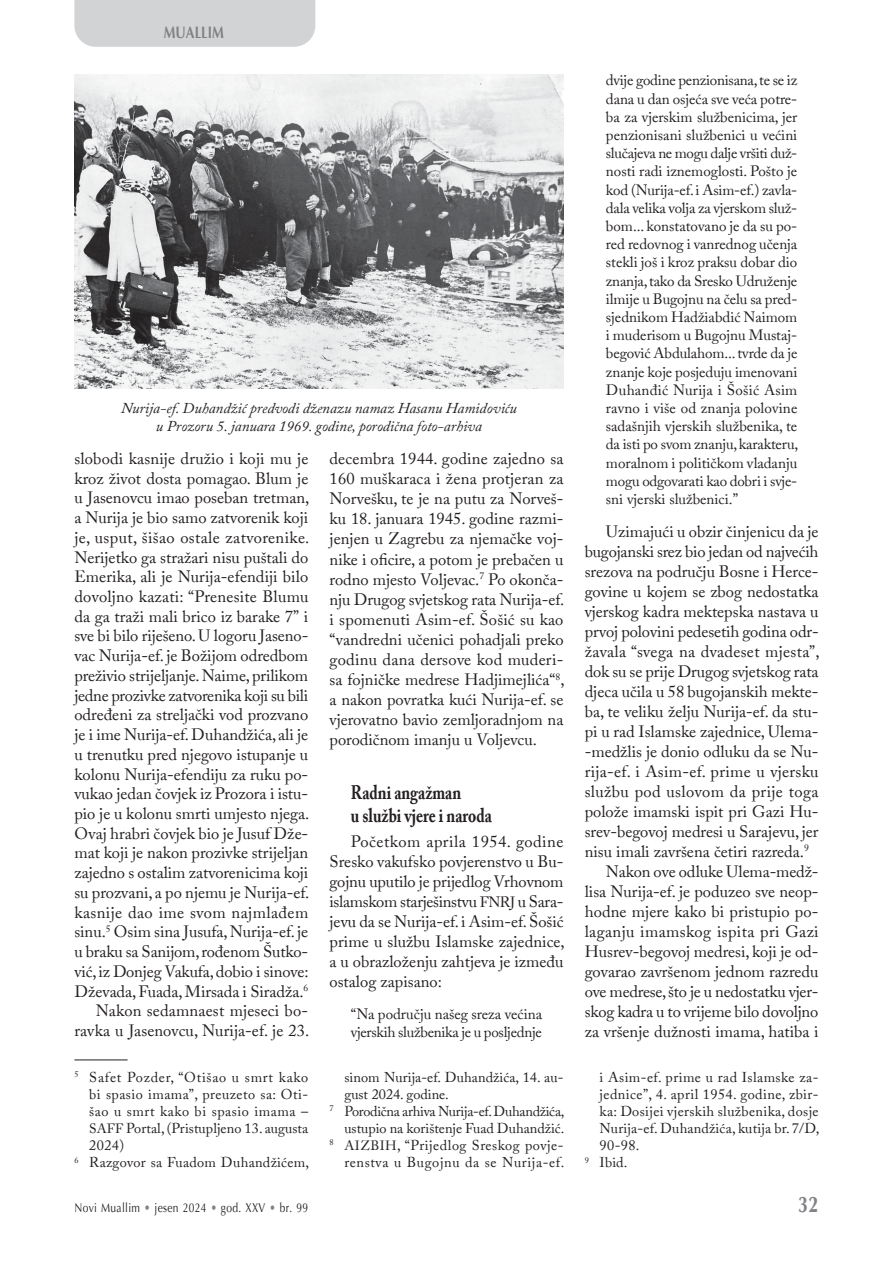
<style>
.page{position:relative;width:893px;height:1263px;background:#fff}
.page>*{position:absolute;margin:0;border:0;box-sizing:border-box;transform-origin:0 0}
.t1{font:700 22.5px "Optima";color:#808285;scale:.8 1}
.t2{font:700 19.5px/23.7px "Adobe Caslon Pro";color:#231f20;scale:.8 1}
.t3{font:16.5px/19.6px "Adobe Caslon Pro";color:#231f20;text-align:justify}
.t4{font:16.5px "Adobe Caslon Pro";letter-spacing:.02em;color:#231f20}
.t5{font:16.5px "Adobe Caslon Pro";letter-spacing:.025em;color:#231f20}
.t6{font:700 16.5px "Optima";color:#808285;scale:.8 1}
.t7{font:15px/18.1px "Adobe Caslon Pro";letter-spacing:-.015em;color:#231f20}
.t8{font:italic 15px/18px "Adobe Caslon Pro";color:#231f20;text-align:center}
.t9{font:14.25px "Adobe Caslon Pro";letter-spacing:.025em;color:#231f20}
.t10{font:14.25px "Adobe Caslon Pro";letter-spacing:.005em;color:#231f20}
.t11{font:14.25px "Adobe Caslon Pro";color:#231f20}
.t12{font:14.25px "Adobe Caslon Pro";letter-spacing:-.02em;color:#231f20}
.t13{font:14.25px "Adobe Caslon Pro";letter-spacing:.05em;color:#231f20}
.t14{font:14.25px "Adobe Caslon Pro";letter-spacing:.045em;color:#231f20}
.t15{font:12.75px "Optima";letter-spacing:.035em;color:#231f20;scale:.8 1}
.s1{font-size:15px}
.s2{font-size:13.5px}
.s3{color:#808285}
</style>
<div class="page">
<div style="left:74px;top:0;width:241px;height:47px;background:#d1d3d4"></div>
<img style="left:74px;top:74px;width:489px;height:314px">
<hr style="left:74px;top:1059px;width:54px;height:1px;background:#231f20">
<p class="t6" style="left:164px;top:22px;width:77px">MUALLIM</p>
<p class="t8" style="left:121px;top:398px;width:397px">Nurija-ef. Duhandžić predvodi dženazu namaz Hasanu Hamidoviću u Prozoru 5. januara 1969. godine, porodična foto-arhiva</p>
<p class="t3" style="left:74px;top:448px;width:237px;text-align:right">slobodi kasnije družio i koji mu je kroz život dosta pomagao. Blum je u Jasenovcu imao poseban tretman, a Nurija je bio samo zatvorenik koji je, usput, šišao ostale zatvorenike.<br>Nerijetko ga stražari nisu puštali do Emerika, ali je Nurija-efendiji bilo dovoljno kazati: “Prenesite Blumu da ga traži mali brico iz barake 7” i sve bi bilo riješeno. U logoru Jaseno&shy;vac Nurija-ef. je Božijom odredbom preživio strijeljanje. Naime, prilikom jedne prozivke zatvorenika koji su bili određeni za streljački vod prozvano je i ime Nurija-ef. Duhandžića, ali je u trenutku pred njegovo istupanje u kolonu Nurija-efendiju za ruku po&shy;vukao jedan čovjek iz Prozora i istu&shy;pio je u kolonu smrti umjesto njega.<br>Ovaj hrabri čovjek bio je Jusuf Dže&shy;mat koji je nakon prozivke strijeljan zajedno s ostalim zatvorenicima koji su prozvani, a po njemu je Nurija-ef. kasnije dao ime svom najmlađem sinu.<sup>5</sup> Osim sina Jusufa, Nurija-ef. je u braku sa Sanijom, rođenom Šutko&shy;vić, iz Donjeg Vakufa, dobio i sinove:<br>Dževada, Fuada, Mirsada i Siradža.<sup>6<br></sup>Nakon sedamnaest mjeseci bo&shy;ravka u Jasenovcu, Nurija-ef. je 23.</p>
<p class="t3" style="left:330px;top:448px;width:237px;line-height:20.1px">decembra 1944. godine zajedno sa 160 muškaraca i žena protjeran za Norvešku, te je na putu za Norveš&shy;ku 18. januara 1945. godine razmi&shy;jenjen u Zagrebu za njemačke voj&shy;nike i oficire, a potom je prebačen u rodno mjesto Voljevac.<sup>7</sup> Po okonča&shy;nju Drugog svjetskog rata Nurija-ef. i spomenuti Asim-ef. Šošić su kao “vandredni učenici pohadjali preko godinu dana dersove kod muderi&shy;sa fojničke medrese Hadjimejlića“<sup>8</sup>, a nakon povratka kući Nurija-ef. se vjerovatno bavio zemljoradnjom na porodičnom imanju u Voljevcu.</p>
<p class="t2" style="left:351px;top:780px;width:178px">Radni angažman<br>u službi vjere i naroda</p>
<p class="t3" style="left:330px;top:831px;width:237px;line-height:20.1px;text-indent:21px">Početkom aprila 1954. godine Sresko vakufsko povjerenstvo u Bu&shy;gojnu uputilo je prijedlog Vrhovnom islamskom starješinstvu <span class="s1">FNRJ</span> u Sara&shy;jevu da se Nurija-ef. i Asim-ef. Šošić prime u službu Islamske zajednice, a u obrazloženju zahtjeva je između ostalog zapisano:</p>
<p class="t7" style="left:351px;top:1004px;width:193px">“Na području našeg sreza većina vjerskih službenika je u posljednje</p>
<p class="t13" style="left:74px;top:1068px;width:235px"><sup>5</sup> Safet Pozder, “Otišao u smrt kako</p>
<p class="t9" style="left:89px;top:1085px;width:220px">bi spasio imama”, preuzeto sa: Oti-</p>
<p class="t9" style="left:89px;top:1103px;width:221px">šao u smrt kako bi spasio imama –</p>
<p class="t10" style="left:89px;top:1120px;width:220px"><span class="s2">SAFF</span> Portal, (Pristupljeno 13. augusta</p>
<p class="t9" style="left:89px;top:1137px;width:36px">2024)</p>
<p class="t9" style="left:74px;top:1154px;width:236px"><sup>6</sup> Razgovor sa Fuadom Duhandžićem,</p>
<p class="t15" style="left:74px;top:1199px;width:294px">Novi Muallim <span class="s3">•</span> jesen 2024 <span class="s3">•</span> god. XXV <span class="s3">•</span> br. 99</p>
<p class="t10" style="left:344px;top:1068px;width:220px">sinom Nurija-ef. Duhandžića, 14. au-</p>
<p class="t11" style="left:344px;top:1085px;width:106px">gust 2024. godine.</p>
<p class="t12" style="left:330px;top:1103px;width:236px"><sup>7</sup> Porodična arhiva Nurija-ef. Duhandžića,</p>
<p class="t11" style="left:344px;top:1120px;width:221px">ustupio na korištenje Fuad Duhandžić.</p>
<p class="t9" style="left:330px;top:1137px;width:235px"><sup>8</sup> <span class="s2">AIZBIH</span>, “Prijedlog Sreskog povje-</p>
<p class="t14" style="left:344px;top:1154px;width:221px">renstva u Bugojnu da se Nurija-ef.</p>
<p class="t7" style="left:606px;top:71px;width:194px;text-align:justify">dvije godine penzionisana, te se iz dana u dan osjeća sve veća potre&shy;ba za vjerskim službenicima, jer penzionisani službenici u većini slučajeva ne mogu dalje vršiti duž&shy;nosti radi iznemoglosti. Pošto je kod (Nurija-ef. i Asim-ef.) zavla&shy;dala velika volja za vjerskom služ&shy;bom... konstatovano je da su po&shy;red redovnog i vanrednog učenja stekli još i kroz praksu dobar dio znanja, tako da Sresko Udruženje ilmije u Bugojnu na čelu sa pred&shy;sjednikom Hadžiabdić Naimom i muderisom u Bugojnu Mustaj&shy;begović Abdulahom... tvrde da je znanje koje posjeduju imenovani Duhanđić Nurija i Šošić Asim ravno i više od znanja polovine sadašnjih vjerskih službenika, te da isti po svom znanju, karakteru, moralnom i političkom vladanju mogu odgovarati kao dobri i svje&shy;sni vjerski službenici.”</p>
<p class="t3" style="left:606px;top:521px;width:214px">Uzimajući u obzir činjenicu da je</p>
<p class="t3" style="left:585px;top:541px;width:235px">bugojanski srez bio jedan od najvećih</p>
<p class="t3" style="left:585px;top:561px;width:235px">srezova na području Bosne i Herce-</p>
<p class="t3" style="left:585px;top:581px;width:235px">govine u kojem se zbog nedostatka</p>
<p class="t3" style="left:585px;top:601px;width:235px">vjerskog kadra mektepska nastava u</p>
<p class="t3" style="left:585px;top:621px;width:236px">prvoj polovini pedesetih godina odr-</p>
<p class="t4" style="left:585px;top:641px;width:237px">žavala “svega na dvadeset mjesta”,</p>
<p class="t3" style="left:585px;top:661px;width:235px">dok su se prije Drugog svjetskog rata</p>
<p class="t3" style="left:585px;top:681px;width:235px">djeca učila u 58 bugojanskih mekte-</p>
<p class="t3" style="left:585px;top:701px;width:235px">ba, te veliku želju Nurija-ef. da stu-</p>
<p class="t3" style="left:585px;top:721px;width:235px">pi u rad Islamske zajednice, Ulema-</p>
<p class="t3" style="left:585px;top:741px;width:235px">-medžlis je donio odluku da se Nu-</p>
<p class="t4" style="left:585px;top:761px;width:235px">rija-ef. i Asim-ef. prime u vjersku</p>
<p class="t5" style="left:585px;top:781px;width:235px">službu pod uslovom da prije toga</p>
<p class="t3" style="left:585px;top:801px;width:235px">polože imamski ispit pri Gazi Hu-</p>
<p class="t3" style="left:585px;top:821px;width:235px">srev-begovoj medresi u Sarajevu, jer</p>
<p class="t3" style="left:585px;top:841px;width:226px">nisu imali završena četiri razreda.<sup>9</sup></p>
<p class="t3" style="left:606px;top:861px;width:212px">Nakon ove odluke Ulema-medž-</p>
<p class="t3" style="left:585px;top:881px;width:235px">lisa Nurija-ef. je poduzeo sve neop-</p>
<p class="t3" style="left:585px;top:901px;width:235px">hodne mjere kako bi pristupio po-</p>
<p class="t5" style="left:585px;top:921px;width:235px">laganju imamskog ispita pri Gazi</p>
<p class="t3" style="left:585px;top:941px;width:235px">Husrev-begovoj medresi, koji je od-</p>
<p class="t3" style="left:585px;top:961px;width:235px">govarao završenom jednom razredu</p>
<p class="t3" style="left:585px;top:981px;width:235px">ove medrese, što je u nedostatku vjer-</p>
<p class="t3" style="left:585px;top:1001px;width:235px">skog kadra u to vrijeme bilo dovoljno</p>
<p class="t3" style="left:585px;top:1021px;width:235px">za vršenje dužnosti imama, hatiba i</p>
<p class="t9" style="left:600px;top:1068px;width:220px">i Asim-ef. prime u rad Islamske za-</p>
<p class="t9" style="left:600px;top:1085px;width:220px">jednice”, 4. april 1954. godine, zbir-</p>
<p class="t9" style="left:600px;top:1103px;width:221px">ka: Dosijei vjerskih službenika, dosje</p>
<p class="t9" style="left:600px;top:1120px;width:222px">Nurija-ef. Duhandžića, kutija br. 7/D,</p>
<p class="t9" style="left:600px;top:1137px;width:42px">90-98.</p>
<p class="t9" style="left:585px;top:1154px;width:44px"><sup>9</sup> Ibid.</p>
<h1 class="t1" style="left:798px;top:1190px;width:27px">32</h1>
</div>
